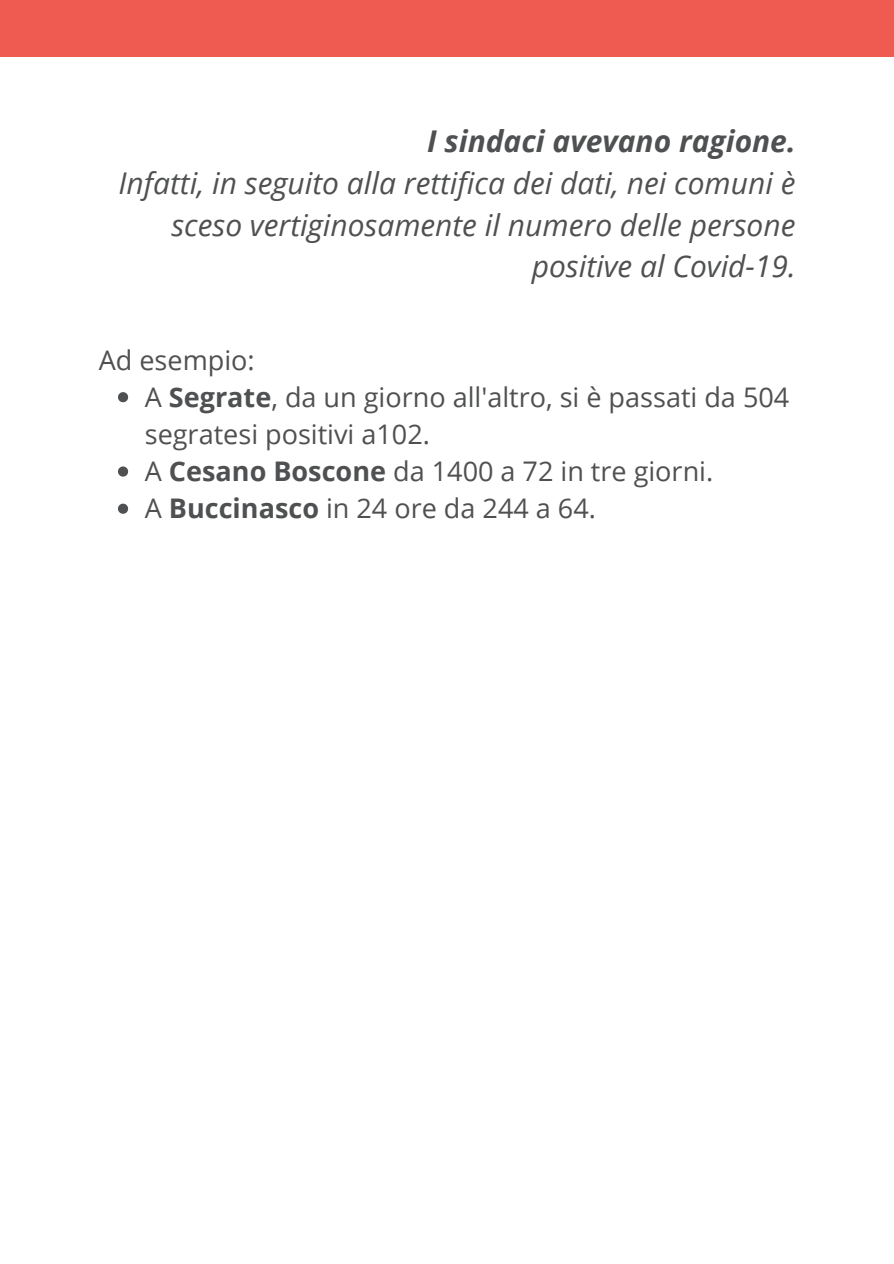
<style>
.page{position:relative;width:894px;height:1264px;background:#fff}
.page>*{position:absolute;margin:0;border:0;box-sizing:border-box;transform-origin:0 0}
.t1{font:italic 30px/41.7px "Open Sans";color:#4f5051;text-align:right}
.t2{font:italic 700 30px "Open Sans";color:#4f5051}
.t3{font:27px/37.2px "Open Sans";color:#4f5051}
.s1{font-weight:700}
</style>
<div class="page">
<div style="left:0;top:0;width:893px;height:56px;background:#ef5b50"></div>
<svg style="left:118px;top:392px;width:10px;height:10px"></svg>
<svg style="left:118px;top:466px;width:10px;height:10px"></svg>
<svg style="left:118px;top:503px;width:10px;height:11px"></svg>
<p class="t2" style="left:427px;top:120px;width:370px">I sindaci avevano ragione.</p>
<p class="t1" style="left:118px;top:161px;width:678px">Infatti, in seguito alla rettifica dei dati, nei comuni è sceso vertiginosamente il numero delle persone positive al Covid-19.</p>
<p class="t3" style="left:99px;top:340px;width:157px">Ad esempio:</p>
<p class="t3" style="left:145px;top:378px;width:646px">A <span class="s1">Segrate</span>, da un giorno all'altro, si è passati da 504 segratesi positivi a102.</p>
<p class="t3" style="left:145px;top:452px;width:569px">A <span class="s1">Cesano Boscone</span> da 1400 a 72 in tre giorni.</p>
<p class="t3" style="left:145px;top:489px;width:452px">A <span class="s1">Buccinasco</span> in 24 ore da 244 a 64.</p>
</div>
